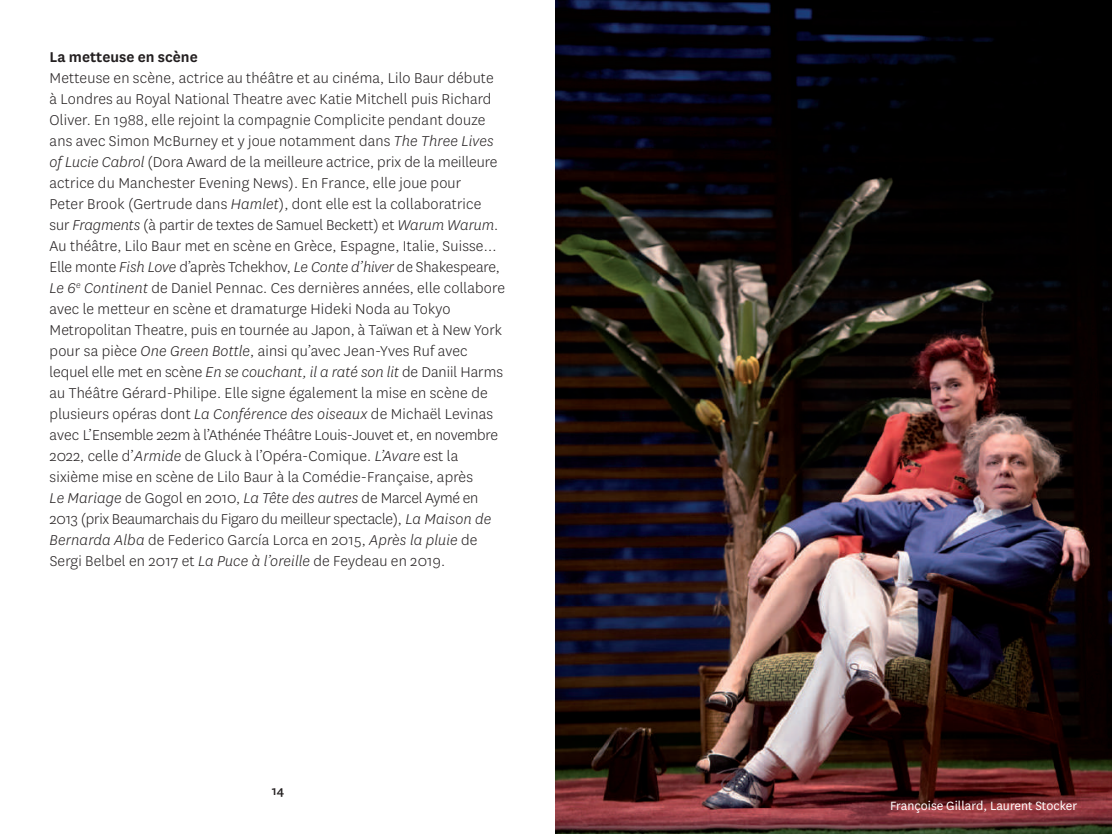
<style>
.page{position:relative;width:1112px;height:834px;background:#fff}
.page>*{position:absolute;margin:0;border:0;box-sizing:border-box;transform-origin:0 0}
.t1{font:300 16.62px/21px "National";letter-spacing:.01em;color:#231f20}
.t2{font:600 16.62px "National";color:#231f20}
.t3{font:14px "National";color:#fff}
.t4{font:500 14px "National";color:#231f20}
.s1{font-style:italic}
</style>
<div class="page">
<img style="left:556px;top:0;width:555px;height:833px">
<p class="t2" style="left:50px;top:45px;width:150px">La metteuse en scène</p>
<p class="t1" style="left:50px;top:67px;width:457px">Metteuse en scène, actrice au théâtre et au cinéma, Lilo Baur débute à Londres au Royal National Theatre avec Katie Mitchell puis Richard Oliver. En 1988, elle rejoint la compagnie Complicite pendant douze ans avec Simon McBurney et y joue notamment dans <span class="s1">The Three Lives of Lucie Cabrol</span> (Dora Award de la meilleure actrice, prix de la meilleure actrice du Manchester Evening News). En France, elle joue pour<br>Peter Brook (Gertrude dans <span class="s1">Hamlet</span>), dont elle est la collaboratrice sur <span class="s1">Fragments</span> (à partir de textes de Samuel Beckett) et <span class="s1">Warum Warum</span>.<br>Au théâtre, Lilo Baur met en scène en Grèce, Espagne, Italie, Suisse… Elle monte <span class="s1">Fish Love</span> d’après Tchekhov, <span class="s1">Le Conte d’hiver</span> de Shakespeare, <span class="s1">Le 6</span><sup>e</sup> <span class="s1">Continent</span> de Daniel Pennac. Ces dernières années, elle collabore avec le metteur en scène et dramaturge Hideki Noda au Tokyo Metropolitan Theatre, puis en tournée au Japon, à Taïwan et à New York pour sa pièce <span class="s1">One Green Bottle</span>, ainsi qu’avec Jean-Yves Ruf avec lequel elle met en scène <span class="s1">En se couchant, il a raté son lit</span> de Daniil Harms au Théâtre Gérard-Philipe. Elle signe également la mise en scène de plusieurs opéras dont <span class="s1">La Conférence des oiseaux</span> de Michaël Levinas avec L’Ensemble 2e2m à l’Athénée Théâtre Louis-Jouvet et, en novembre 2022, celle d’<span class="s1">Armide</span> de Gluck à l’Opéra-Comique. <span class="s1">L’Avare</span> est la sixième mise en scène de Lilo Baur à la Comédie-Française, après<br><span class="s1">Le Mariage</span> de Gogol en 2010, <span class="s1">La Tête des autres</span> de Marcel Aymé en 2013 (prix Beaumarchais du Figaro du meilleur spectacle), <span class="s1">La Maison de Bernarda Alba</span> de Federico García Lorca en 2015, <span class="s1">Après la pluie</span> de Sergi Belbel en 2017 et <span class="s1">La Puce à l’oreille</span> de Feydeau en 2019.</p>
<p class="t4" style="left:272px;top:780px;width:14px">14</p>
<p class="t3" style="left:889px;top:796px;width:189px">Françoise Gillard, Laurent Stocker</p>
</div>
